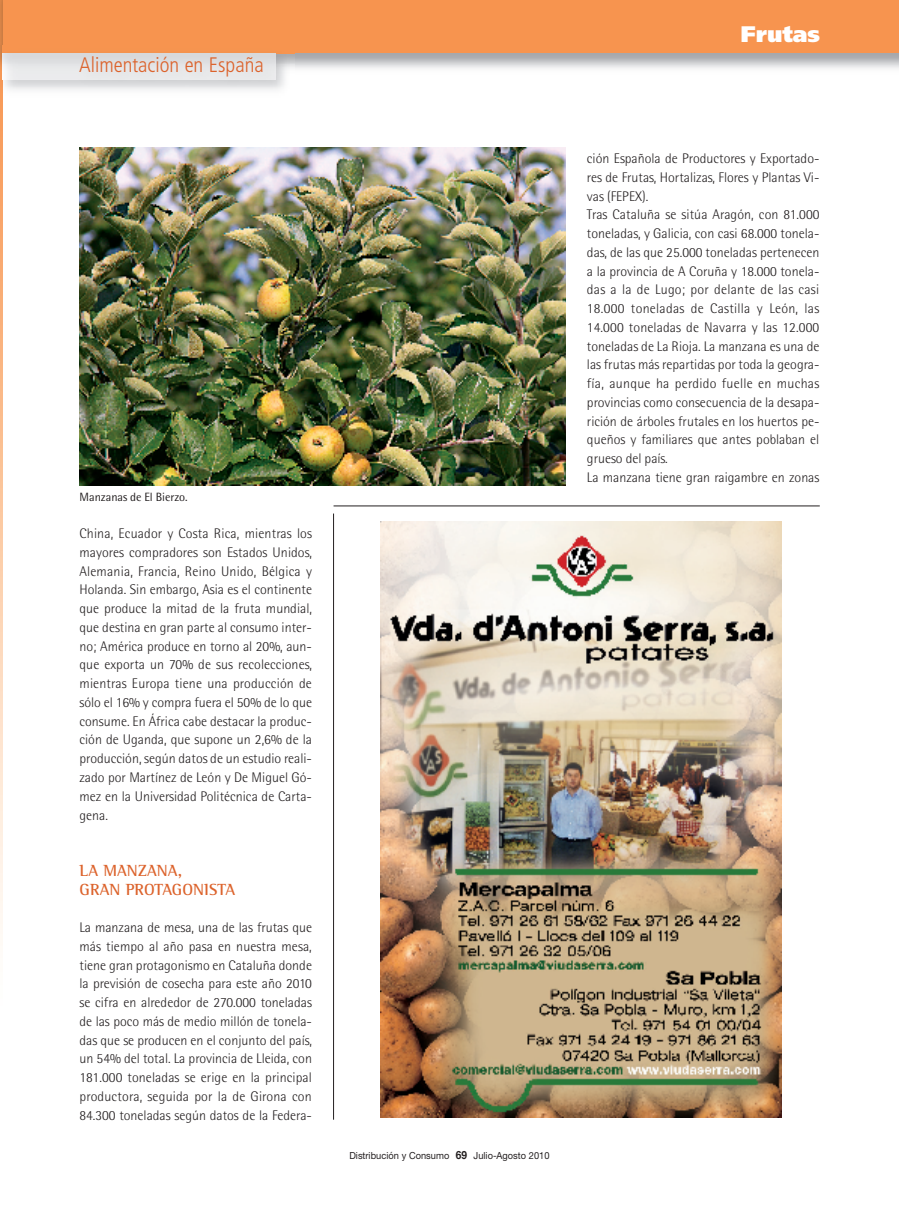
<style>
.page{position:relative;width:899px;height:1218px;background:#fff}
.page>*{position:absolute;margin:0;border:0;box-sizing:border-box;transform-origin:0 0}
.t1{font:900 22.5px "Frutiger";color:#fff}
.t2{font:300 condensed 21px "Frutiger";color:#dc632c}
.t3{font:700 16.5px/18.8px "Rotis Semi Serif";color:#dc632c}
.t4{font:300 13.95px/18.8px "Rotis Semi Sans";color:#231f20;text-align:justify}
.t5{font:12px "Rotis Semi Sans";color:#231f20}
.t6{font:9.75px "Helvetica Neue";color:#231f20;scale:.95 1}
.s1{font-weight:700;font-size:11.25px}
</style>
<div class="page">
<img style="left:0;top:99px;width:3px;height:835px">
<img style="left:0;top:0;width:899px;height:69px">
<div style="left:3px;top:0;width:896px;height:53px;background:#f7944f"></div>
<img style="left:80px;top:148px;width:486px;height:338px">
<img style="left:0;top:75px;width:285px;height:24px">
<img style="left:275px;top:53px;width:19px;height:22px">
<img style="left:0;top:45px;width:3px;height:30px">
<img style="left:3px;top:53px;width:272px;height:27px">
<hr style="left:334px;top:506px;width:486px;height:1px;background:#231f20">
<hr style="left:333px;top:513px;width:1px;height:606px;background:#231f20">
<img style="left:381px;top:522px;width:401px;height:596px">
<h2 class="t2" style="left:79px;top:56px;width:186px">Alimentación en España</h2>
<p class="t5" style="left:80px;top:492px;width:110px">Manzanas de El Bierzo.</p>
<p class="t4" style="left:80px;top:525px;width:234px">China, Ecuador y Costa Rica, mientras los mayores compradores son Estados Unidos, Alemania, Francia, Reino Unido, Bélgica y Holanda. Sin embargo, Asia es el continente que produce la mitad de la fruta mundial, que destina en gran parte al consumo inter&shy;no; América produce en torno al 20%, aun&shy;que exporta un 70% de sus recolecciones, mientras Europa tiene una producción de sólo el 16% y compra fuera el 50% de lo que consume. En África cabe destacar la produc&shy;ción de Uganda, que supone un 2,6% de la producción, según datos de un estudio reali&shy;zado por Martínez de León y De Miguel Gó&shy;mez en la Universidad Politécnica de Carta&shy;gena.</p>
<p class="t3" style="left:80px;top:862px;width:157px">LA MANZANA,<br>GRAN PROTAGONISTA</p>
<p class="t4" style="left:79px;top:919px;width:234px">La manzana de mesa, una de las frutas que más tiempo al año pasa en nuestra mesa, tiene gran protagonismo en Cataluña donde la previsión de cosecha para este año 2010 se cifra en alrededor de 270.000 toneladas de las poco más de medio millón de tonela&shy;das que se producen en el conjunto del país, un 54% del total. La provincia de Lleida, con 181.000 toneladas se erige en la principal productora, seguida por la de Girona con 84.300 toneladas según datos de la Federa-</p>
<h1 class="t1" style="left:741px;top:25px;width:81px">Frutas</h1>
<p class="t4" style="left:587px;top:150px;width:234px;text-align:left">ción Española de Productores y Exportado&shy;res de Frutas, Hortalizas, Flores y Plantas Vi&shy;vas (FEPEX).<br>Tras Cataluña se sitúa Aragón, con 81.000 toneladas, y Galicia, con casi 68.000 tonela&shy;das, de las que 25.000 toneladas pertenecen a la provincia de A Coruña y 18.000 tonela&shy;das a la de Lugo; por delante de las casi 18.000 toneladas de Castilla y León, las 14.000 toneladas de Navarra y las 12.000 toneladas de La Rioja. La manzana es una de las frutas más repartidas por toda la geogra&shy;fía, aunque ha perdido fuelle en muchas provincias como consecuencia de la desapa&shy;rición de árboles frutales en los huertos pe&shy;queños y familiares que antes poblaban el grueso del país.<br>La manzana tiene gran raigambre en zonas</p>
<p class="t6" style="left:349px;top:1152px;width:212px">Distribución y Consumo <span class="s1">69</span> Julio-Agosto 2010</p>
</div>
